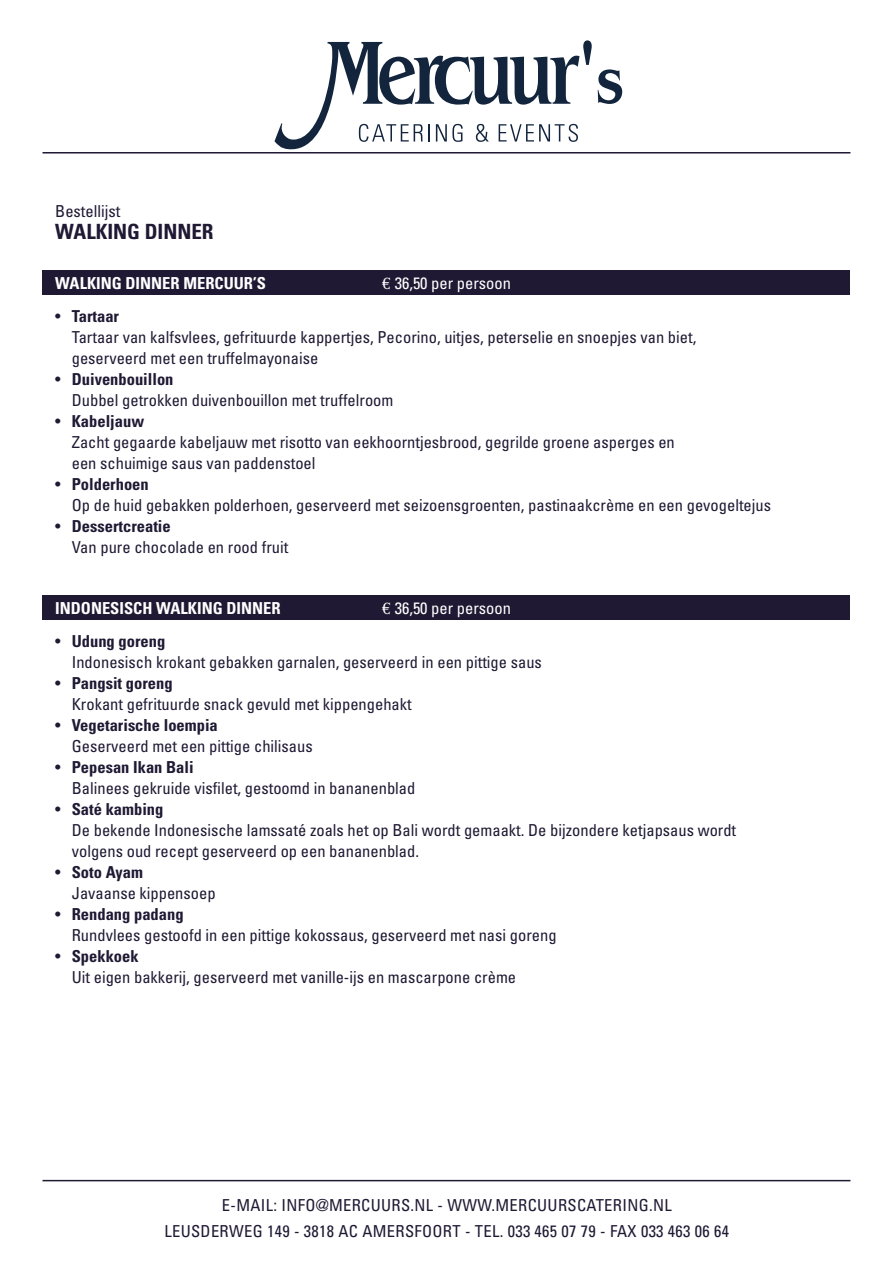
<style>
.page{position:relative;width:893px;height:1263px;background:#fff}
.page>*{position:absolute;margin:0;border:0;box-sizing:border-box;transform-origin:0 0}
.t1{font:700 condensed 21px "Univers";color:#1f1933}
.t2{font:condensed 16.5px/21px "Univers";color:#1f1933}
.t3{font:condensed 16.5px/27px "Univers";letter-spacing:.02em;color:#1f1933;text-align:center}
.t4{font:700 condensed 16.5px "Univers";color:#fff}
.t5{font:condensed 16.5px "Univers";color:#fff}
.s1{font-family:"Euro Serif";font-stretch:normal}
.s2{font-weight:700}
</style>
<div class="page">
<svg style="left:598px;top:69px;width:24px;height:35px"></svg>
<svg style="left:274px;top:40px;width:318px;height:110px"></svg>
<hr style="left:43px;top:152px;width:807px;height:1px;background:#1f1933">
<div style="left:43px;top:270px;width:807px;height:24px;background:#1f1933"></div>
<div style="left:43px;top:595px;width:807px;height:24px;background:#1f1933"></div>
<hr style="left:43px;top:1180px;width:807px;height:1px;background:#1f1933">
<p class="t2" style="left:55px;top:200px;width:67px">Bestellijst</p>
<p class="t1" style="left:55px;top:219px;width:160px">WALKING DINNER</p>
<p class="t4" style="left:55px;top:273px;width:212px">WALKING DINNER MERCUUR’S</p>
<p class="t5" style="left:382px;top:273px;width:130px"><span class="s1">e</span> 36,50 per persoon</p>
<p class="t2" style="left:72px;top:305px;width:626px;text-indent:-16px">• <span class="s2">Tartaar<br></span>Tartaar van kalfsvlees, gefrituurde kappertjes, Pecorino, uitjes, peterselie en snoepjes van biet, geserveerd met een truffelmayonaise</p>
<p class="t2" style="left:72px;top:368px;width:323px;text-indent:-16px">• <span class="s2">Duivenbouillon<br></span>Dubbel getrokken duivenbouillon met truffelroom</p>
<p class="t2" style="left:72px;top:410px;width:605px;text-indent:-16px">• <span class="s2">Kabeljauw<br></span>Zacht gegaarde kabeljauw met risotto van eekhoorntjesbrood, gegrilde groene asperges en een schuimige saus van paddenstoel</p>
<p class="t2" style="left:72px;top:473px;width:701px;text-indent:-16px">• <span class="s2">Polderhoen<br></span>Op de huid gebakken polderhoen, geserveerd met seizoensgroenten, pastinaakcrème en een gevogeltejus</p>
<p class="t2" style="left:72px;top:515px;width:218px;text-indent:-16px">• <span class="s2">Dessertcreatie<br></span>Van pure chocolade en rood fruit</p>
<p class="t4" style="left:55px;top:598px;width:227px">INDONESISCH WALKING DINNER</p>
<p class="t5" style="left:382px;top:597px;width:130px"><span class="s1">e</span> 36,50 per persoon</p>
<p class="t2" style="left:72px;top:630px;width:472px;text-indent:-16px">• <span class="s2">Udung goreng<br></span>Indonesisch krokant gebakken garnalen, geserveerd in een pittige saus</p>
<p class="t2" style="left:72px;top:672px;width:342px;text-indent:-16px">• <span class="s2">Pangsit goreng<br></span>Krokant gefrituurde snack gevuld met kippengehakt</p>
<p class="t2" style="left:72px;top:714px;width:243px;text-indent:-16px">• <span class="s2">Vegetarische loempia<br></span>Geserveerd met een pittige chilisaus</p>
<p class="t2" style="left:72px;top:756px;width:345px;text-indent:-16px">• <span class="s2">Pepesan Ikan Bali<br></span>Balinees gekruide visfilet, gestoomd in bananenblad</p>
<p class="t2" style="left:72px;top:798px;width:666px;text-indent:-16px">• <span class="s2">Saté kambing<br></span>De bekende Indonesische lamssaté zoals het op Bali wordt gemaakt. De bijzondere ketjapsaus wordt volgens oud recept geserveerd op een bananenblad.</p>
<p class="t2" style="left:72px;top:861px;width:145px;text-indent:-16px">• <span class="s2">Soto Ayam<br></span>Javaanse kippensoep</p>
<p class="t2" style="left:72px;top:903px;width:486px;text-indent:-16px">• <span class="s2">Rendang padang<br></span>Rundvlees gestoofd in een pittige kokossaus, geserveerd met nasi goreng</p>
<p class="t2" style="left:72px;top:945px;width:446px;text-indent:-16px">• <span class="s2">Spekkoek<br></span>Uit eigen bakkerij, geserveerd met vanille-ijs en mascarpone crème</p>
<p class="t3" style="left:164px;top:1191px;width:566px">E-MAIL: INFO@MERCUURS.NL - WWW.MERCUURSCATERING.NL<br>LEUSDERWEG 149 - 3818 AC AMERSFOORT - TEL. 033 465 07 79 - FAX 033 463 06 64</p>
</div>
